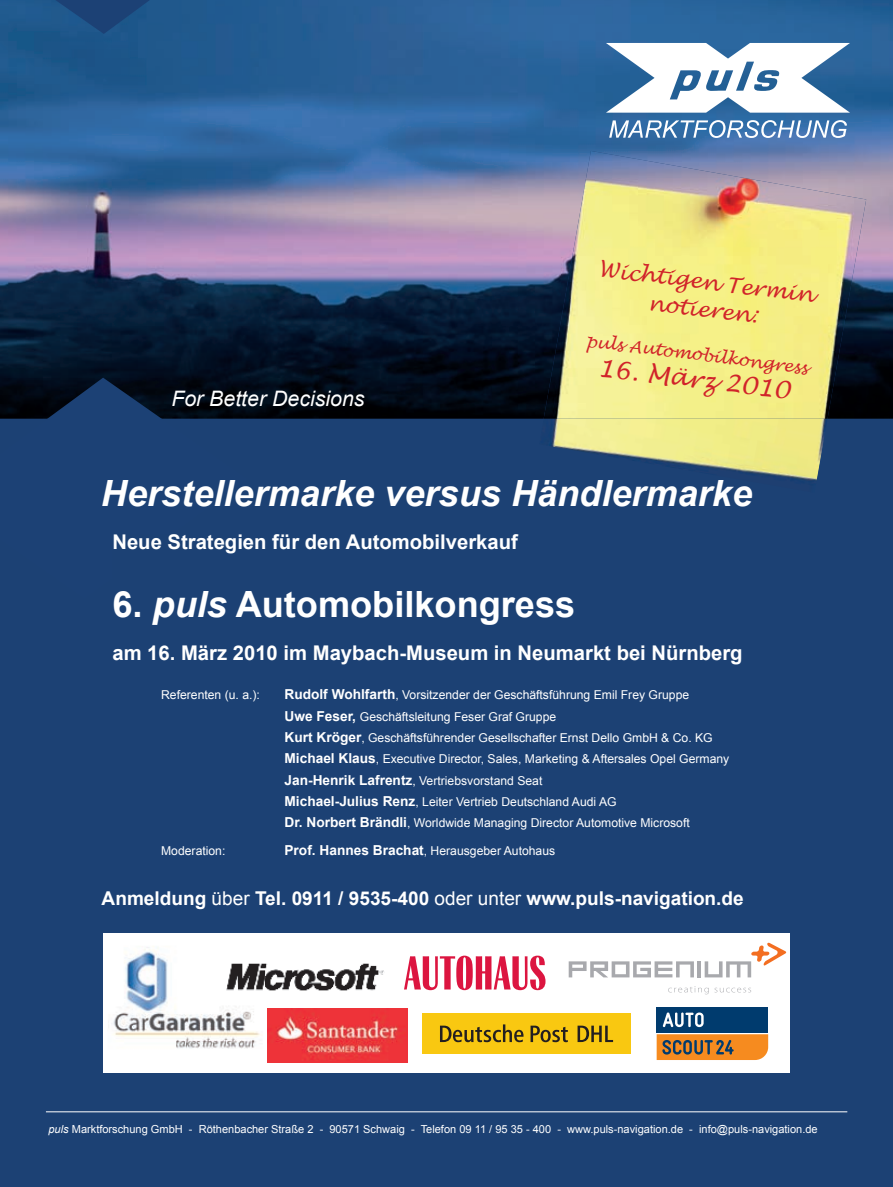
<style>
.page{position:relative;width:893px;height:1187px;background:#fff}
.page>*{position:absolute;margin:0;border:0;box-sizing:border-box;transform-origin:0 0}
.t1{font:italic 700 36.15px "Arial";color:#fff}
.t2{font:700 36.15px "Arial";color:#fff}
.t3{font:italic 24.3px "Lucida Handwriting";color:#d1232a}
.t4{font:italic 21.3px/27.5px "Lucida Handwriting";color:#d1232a;text-align:center}
.t5{font:italic 21.3px "Arial";color:#fff}
.t6{font:700 20.25px "Arial";color:#fff}
.t7{font:700 19.05px "Arial";color:#fff}
.t8{font:italic 16.8px "Lucida Handwriting";color:#d1232a}
.t9{font:12.15px/21.3px "Arial";color:#fff}
.t10{font:11.1px "Arial";color:#fff}
.s1{font-style:italic}
.s2{font-weight:700;font-size:13.65px}
.s3{font-weight:400}
</style>
<div class="page">
<div style="left:0;top:0;width:893px;height:1186px;background:#1c4174"></div>
<img style="left:0;top:0;width:893px;height:418px">
<svg style="left:24px;top:0;width:155px;height:34px"></svg>
<svg style="left:0;top:377px;width:248px;height:42px;fill:#020a17"></svg>
<div style="left:103px;top:933px;width:687px;height:139px;background:#fff"></div>
<img style="left:108px;top:946px;width:153px;height:103px">
<img style="left:225px;top:957px;width:159px;height:38px">
<hr style="left:697px;top:961px;width:4px;height:16px;background:#a8a9ad">
<svg style="left:705px;top:942px;width:81px;height:35px"></svg>
<svg style="left:569px;top:961px;width:125px;height:16px"></svg>
<svg style="left:668px;top:986px;width:83px;height:8px"></svg>
<img style="left:267px;top:1008px;width:140px;height:54px">
<hr style="left:46px;top:1111px;width:801px;height:1px;background:#fff">
<img style="left:539px;top:418px;width:288px;height:63px">
<img style="left:544px;top:151px;width:322px;height:267px">
<svg style="left:656px;top:1007px;width:113px;height:53px;background:#776b5a"></svg>
<svg style="left:609px;top:120px;width:238px;height:18px;background:#749bc4"></svg>
<svg style="left:606px;top:43px;width:244px;height:70px;background:#b9ccde"></svg>
<svg style="left:404px;top:955px;width:141px;height:35px"></svg>
<div style="left:422px;top:1013px;width:209px;height:41px;background:#f9c811"></div>
<svg style="left:440px;top:1024px;width:83px;height:18px"></svg>
<svg style="left:531px;top:1025px;width:37px;height:17px"></svg>
<svg style="left:578px;top:1025px;width:35px;height:16px"></svg>
<h3 class="t5" style="left:171px;top:385px;width:195px">For Better Decisions</h3>
<h3 class="t4" style="left:600px;top:256px;width:218px;rotate:7deg">Wichtigen Termin notieren:</h3>
<h3 class="t8" style="left:588px;top:330px;width:224px;rotate:7deg">puls Automobilkongress</h3>
<h2 class="t3" style="left:600px;top:352px;width:195px;rotate:7deg">16. März 2010</h2>
<h1 class="t1" style="left:101px;top:469px;width:653px">Herstellermarke versus Händlermarke</h1>
<h3 class="t6" style="left:112px;top:529px;width:407px">Neue Strategien für den Automobilverkauf</h3>
<h1 class="t2" style="left:112px;top:580px;width:464px">6. <span class="s1">puls</span> Automobilkongress</h1>
<h3 class="t6" style="left:112px;top:639px;width:632px">am 16. März 2010 im Maybach-Museum in Neumarkt bei Nürnberg</h3>
<p class="t9" style="left:161px;top:684px;width:100px">Referenten (u. a.):</p>
<p class="t9" style="left:284px;top:684px;width:446px"><span class="s2">Rudolf Wohlfarth</span>, Vorsitzender der Geschäftsführung Emil Frey Gruppe<br><span class="s2">Uwe Feser,</span> Geschäftsleitung Feser Graf Gruppe<br><span class="s2">Kurt Kröger</span>, Geschäftsführender Gesellschafter Ernst Dello GmbH &amp; Co. KG <span class="s2">Michael Klaus</span>, Executive Director, Sales, Marketing &amp; Aftersales Opel Germany <span class="s2">Jan-Henrik Lafrentz</span>, Vertriebsvorstand Seat<br><span class="s2">Michael-Julius Renz</span>, Leiter Vertrieb Deutschland Audi AG<br><span class="s2">Dr. Norbert Brändli</span>, Worldwide Managing Director Automotive Microsoft</p>
<p class="t9" style="left:161px;top:839px;width:66px">Moderation:</p>
<p class="t9" style="left:284px;top:839px;width:272px"><span class="s2">Prof. Hannes Brachat</span>, Herausgeber Autohaus</p>
<h3 class="t7" style="left:102px;top:885px;width:644px">Anmeldung <span class="s3">über</span> Tel. 0911 / 9535-400 <span class="s3">oder unter</span> www.puls-navigation.de</h3>
<p class="t10" style="left:48px;top:1121px;width:771px"><span class="s1">puls</span> Marktforschung GmbH - Röthenbacher Straße 2 - 90571 Schwaig - Telefon 09 11 / 95 35 - 400 - www.puls-navigation.de - info@puls-navigation.de</p>
</div>
